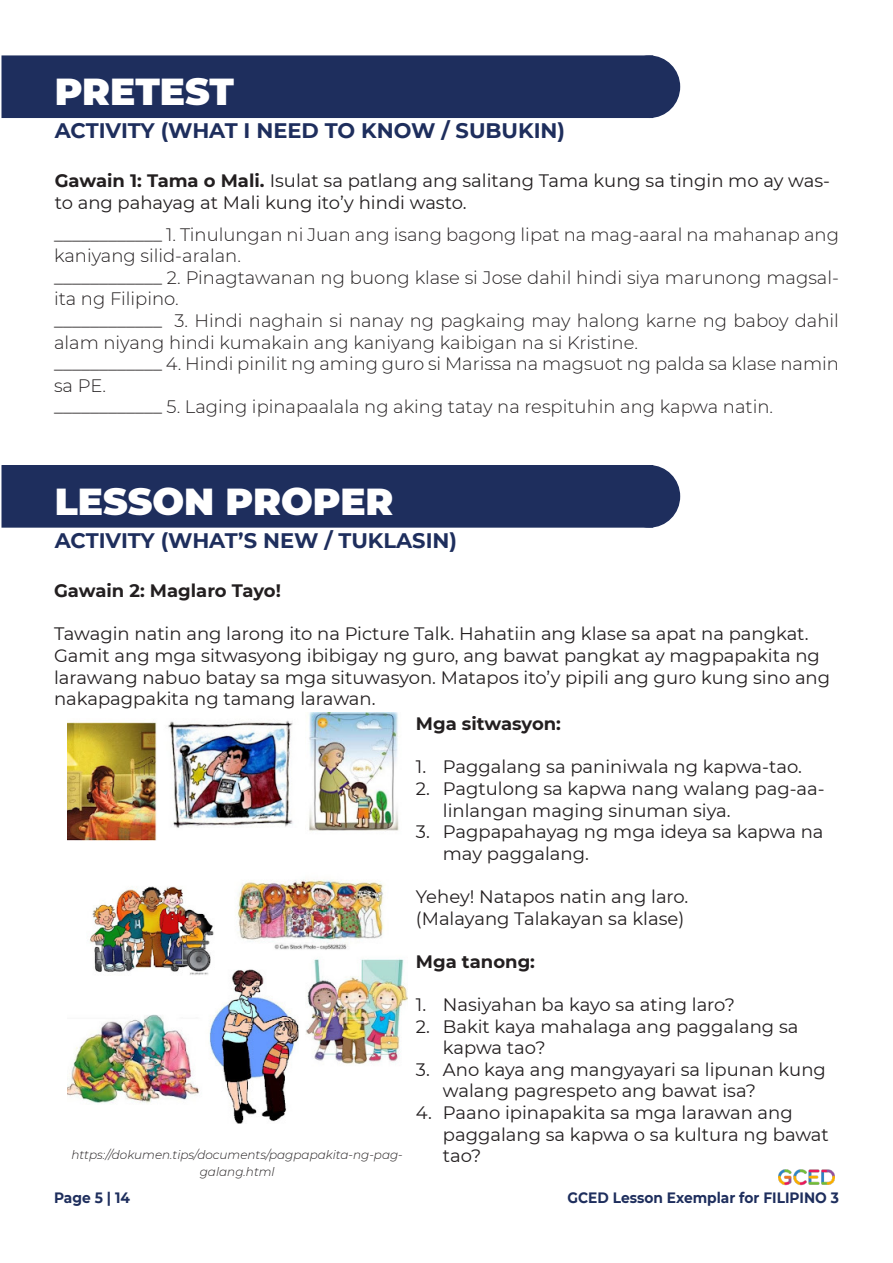
<style>
.page{position:relative;width:893px;height:1263px;background:#fff}
.page>*{position:absolute;margin:0;border:0;box-sizing:border-box;transform-origin:0 0}
.t1{font:900 37.5px "Montserrat";color:#fff}
.t2{font:700 21px "Montserrat";color:#1e2e5d}
.t3{font:18px/21.6px "Montserrat";color:#231f20}
.t4{font:300 18px/21.6px "Montserrat";color:#231f20}
.t5{font:700 18px "Montserrat";color:#231f20}
.t6{font:700 15px "Montserrat";color:#1e2e5d;scale:.92 1}
.t7{font:italic 300 12px/16.5px "Montserrat";color:#231f20;text-align:center}
.s1{font-weight:700}
</style>
<div class="page">
<img style="left:779px;top:1169px;width:55px;height:17px">
<img style="left:67px;top:713px;width:340px;height:410px">
<div style="left:2px;top:56px;width:650px;height:61px;background:#1e2e5d"></div>
<div style="left:2px;top:55px;width:651px;height:63px;border:2px solid #1e2e5d"></div>
<div style="left:619px;top:56px;width:60px;height:61px;background:#1e2e5d;border-radius:50%"></div>
<div style="left:618px;top:55px;width:62px;height:63px;border:2px solid #1e2e5d;border-radius:50%"></div>
<div style="left:2px;top:466px;width:650px;height:61px;background:#1e2e5d"></div>
<div style="left:2px;top:465px;width:651px;height:63px;border:2px solid #1e2e5d"></div>
<div style="left:619px;top:466px;width:60px;height:61px;background:#1e2e5d;border-radius:50%"></div>
<div style="left:618px;top:465px;width:62px;height:63px;border:2px solid #1e2e5d;border-radius:50%"></div>
<p class="t1" style="left:61px;top:59px;width:340px">LESSON PROPER</p>
<p class="t2" style="left:55px;top:116px;width:512px">ACTIVITY (WHAT I NEED TO KNOW / SUBUKIN)</p>
<p class="t1" style="left:55px;top:63px;width:181px">PRETEST</p>
<p class="t3" style="left:55px;top:169px;width:777px"><span class="s1">Gawain 1: Tama o Mali.</span> Isulat sa patlang ang salitang Tama kung sa tingin mo ay was&shy;to ang pahayag at Mali kung ito’y hindi wasto.</p>
<p class="t4" style="left:54px;top:223px;width:786px">____________ 1. Tinulungan ni Juan ang isang bagong lipat na mag-aaral na mahanap ang kaniyang silid-aralan.</p>
<p class="t4" style="left:54px;top:266px;width:786px">____________ 2. Pinagtawanan ng buong klase si Jose dahil hindi siya marunong magsal&shy;ita ng Filipino.</p>
<p class="t4" style="left:54px;top:309px;width:786px">____________ 3. Hindi naghain si nanay ng pagkaing may halong karne ng baboy dahil alam niyang hindi kumakain ang kaniyang kaibigan na si Kristine.</p>
<p class="t4" style="left:54px;top:352px;width:786px">____________ 4. Hindi pinilit ng aming guro si Marissa na magsuot ng palda sa klase namin sa PE.</p>
<p class="t4" style="left:54px;top:396px;width:721px">____________ 5. Laging ipinapaalala ng aking tatay na respituhin ang kapwa natin.</p>
<p class="t1" style="left:55px;top:473px;width:340px">LESSON PROPER</p>
<p class="t2" style="left:55px;top:525px;width:404px">ACTIVITY (WHAT’S NEW / TUKLASIN)</p>
<p class="t5" style="left:54px;top:578px;width:228px">Gawain 2: Maglaro Tayo!</p>
<p class="t3" style="left:54px;top:622px;width:778px">Tawagin natin ang larong ito na Picture Talk. Hahatiin ang klase sa apat na pangkat.<br>Gamit ang mga sitwasyong ibibigay ng guro, ang bawat pangkat ay magpapakita ng larawang nabuo batay sa mga situwasyon. Matapos ito’y pipili ang guro kung sino ang nakapagpakita ng tamang larawan.</p>
<p class="t7" style="left:72px;top:1146px;width:333px">https://dokumen.tips/documents/pagpapakita-ng-pag&shy;galang.html</p>
<p class="t5" style="left:416px;top:711px;width:147px">Mga sitwasyon:</p>
<p class="t3" style="left:416px;top:755px;width:388px">1. Paggalang sa paniniwala ng kapwa-tao.</p>
<p class="t3" style="left:443px;top:777px;width:383px;text-indent:-27px">2. Pagtulong sa kapwa nang walang pag-aa&shy;linlangan maging sinuman siya.</p>
<p class="t3" style="left:443px;top:820px;width:382px;text-indent:-27px">3. Pagpapahayag ng mga ideya sa kapwa na may paggalang.</p>
<p class="t3" style="left:416px;top:885px;width:274px">Yehey! Natapos natin ang laro.</p>
<p class="t3" style="left:416px;top:907px;width:270px">(Malayang Talakayan sa klase)</p>
<p class="t5" style="left:416px;top:948px;width:121px">Mga tanong:</p>
<p class="t3" style="left:416px;top:993px;width:321px">1. Nasiyahan ba kayo sa ating laro?</p>
<p class="t3" style="left:443px;top:1015px;width:357px;text-indent:-27px">2. Bakit kaya mahalaga ang paggalang sa kapwa tao?</p>
<p class="t3" style="left:443px;top:1058px;width:385px;text-indent:-27px">3. Ano kaya ang mangyayari sa lipunan kung walang pagrespeto ang bawat isa?</p>
<p class="t3" style="left:443px;top:1101px;width:387px;text-indent:-27px">4. Paano ipinapakita sa mga larawan ang paggalang sa kapwa o sa kultura ng bawat tao?</p>
<p class="t6" style="left:54px;top:1187px;width:84px">Page 5 | 14</p>
<p class="t6" style="left:567px;top:1187px;width:297px">GCED Lesson Exemplar for FILIPINO 3</p>
</div>
